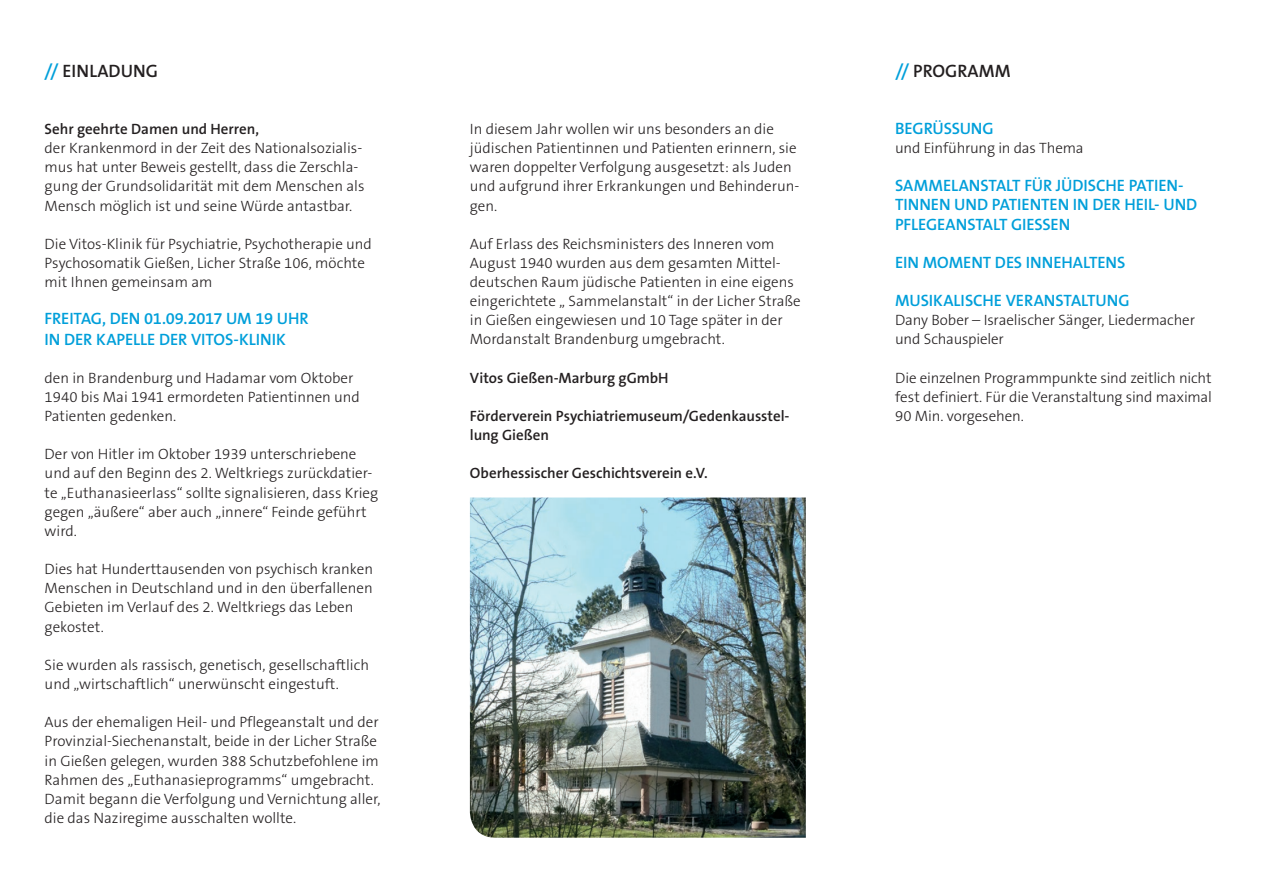
<style>
.page{position:relative;width:1263px;height:893px;background:#fff}
.page>*{position:absolute;margin:0;border:0;box-sizing:border-box;transform-origin:0 0}
.t1{font:600 18px "The Sans B6";color:#231f20}
.t2{font:600 16.5px/19.2px "The Sans B6";letter-spacing:-.005em;color:#009fda}
.t3{font:300 15px/19.2px "The Sans B3";color:#231f20}
.t4{font:600 15px/19.2px "The Sans B6";color:#231f20}
.t5{font:300 15px "The Sans B3";letter-spacing:-.02em;color:#231f20}
.s1{color:#009fda}
</style>
<div class="page">
<img style="left:470px;top:497px;width:336px;height:341px">
<p class="t1" style="left:45px;top:62px;width:115px"><span class="s1">//</span> EINLADUNG</p>
<p class="t4" style="left:45px;top:120px;width:216px">Sehr geehrte Damen und Herren,</p>
<p class="t3" style="left:45px;top:139px;width:321px">der Krankenmord in der Zeit des Nationalsozialis&shy;mus hat unter Beweis gestellt, dass die Zerschla&shy;gung der Grundsolidarität mit dem Menschen als Mensch möglich ist und seine Würde antastbar.</p>
<p class="t3" style="left:45px;top:235px;width:329px">Die Vitos-Klinik für Psychiatrie, Psychotherapie und<br>Psychosomatik Gießen, Licher Straße 106, möchte mit Ihnen gemeinsam am</p>
<p class="t2" style="left:45px;top:309px;width:266px;line-height:21px">FREITAG, DEN 01.09.2017 UM 19 UHR<br>IN DER KAPELLE DER VITOS-KLINIK</p>
<p class="t3" style="left:45px;top:369px;width:317px">den in Brandenburg und Hadamar vom Oktober<br>1940 bis Mai 1941 ermordeten Patientinnen und<br>Patienten gedenken.</p>
<p class="t3" style="left:45px;top:445px;width:335px">Der von Hitler im Oktober 1939 unterschriebene und auf den Beginn des 2. Weltkriegs zurückdatier&shy;te ,,Euthanasieerlass“ sollte signalisieren, dass Krieg gegen „äußere“ aber auch „innere“ Feinde geführt wird.</p>
<p class="t3" style="left:45px;top:560px;width:330px">Dies hat Hunderttausenden von psychisch kranken Menschen in Deutschland und in den überfallenen Gebieten im Verlauf des 2. Weltkriegs das Leben gekostet.</p>
<p class="t3" style="left:45px;top:656px;width:326px">Sie wurden als rassisch, genetisch, gesellschaftlich und „wirtschaftlich“ unerwünscht eingestuft.</p>
<p class="t3" style="left:45px;top:713px;width:337px">Aus der ehemaligen Heil- und Pflegeanstalt und der Provinzial-Siechenanstalt, beide in der Licher Straße in Gießen gelegen, wurden 388 Schutzbefohlene im Rahmen des „Euthanasieprogramms“ umgebracht.<br>Damit begann die Verfolgung und Vernichtung aller, die das Naziregime ausschalten wollte.</p>
<p class="t3" style="left:470px;top:120px;width:331px">In diesem Jahr wollen wir uns besonders an die jüdischen Patientinnen und Patienten erinnern, sie waren doppelter Verfolgung ausgesetzt: als Juden und aufgrund ihrer Erkrankungen und Behinderun&shy;gen.</p>
<p class="t3" style="left:470px;top:235px;width:332px">Auf Erlass des Reichsministers des Inneren vom August 1940 wurden aus dem gesamten Mittel&shy;deutschen Raum jüdische Patienten in eine eigens eingerichtete „ Sammelanstalt“ in der Licher Straße in Gießen eingewiesen und 10 Tage später in der Mordanstalt Brandenburg umgebracht.</p>
<p class="t4" style="left:470px;top:369px;width:200px">Vitos Gießen-Marburg gGmbH</p>
<p class="t4" style="left:470px;top:407px;width:321px">Förderverein Psychiatriemuseum/Gedenkausstel&shy;lung Gießen</p>
<p class="t4" style="left:470px;top:464px;width:240px">Oberhessischer Geschichtsverein e.V.</p>
<p class="t1" style="left:895px;top:61px;width:117px"><span class="s1">//</span> PROGRAMM</p>
<p class="t2" style="left:895px;top:119px;width:100px">BEGRÜSSUNG</p>
<p class="t5" style="left:895px;top:140px;width:190px">und Einführung in das Thema</p>
<p class="t2" style="left:895px;top:177px;width:304px">SAMMELANSTALT FÜR JÜDISCHE PATIEN-<br>TINNEN UND PATIENTEN IN DER HEIL- UND<br>PFLEGEANSTALT GIESSEN</p>
<p class="t2" style="left:895px;top:253px;width:232px">EIN MOMENT DES INNEHALTENS</p>
<p class="t2" style="left:895px;top:292px;width:236px">MUSIKALISCHE VERANSTALTUNG</p>
<p class="t3" style="left:895px;top:311px;width:301px">Dany Bober – Israelischer Sänger, Liedermacher und Schauspieler</p>
<p class="t3" style="left:895px;top:369px;width:318px;text-align:justify">Die einzelnen Programmpunkte sind zeitlich nicht fest definiert. Für die Veranstaltung sind maximal 90 Min. vorgesehen.</p>
</div>
